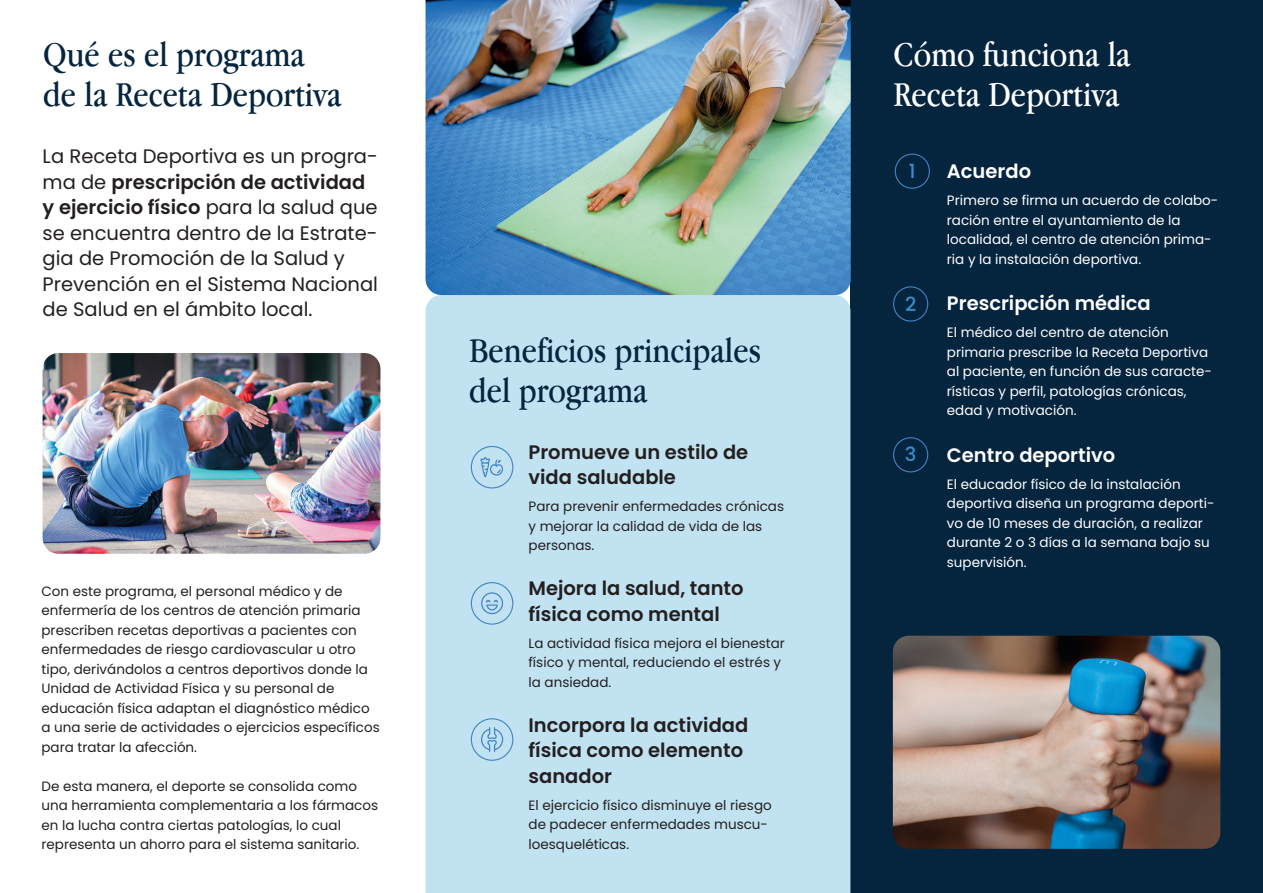
<style>
.page{position:relative;width:1263px;height:893px;background:#fff}
.page>*{position:absolute;margin:0;border:0;box-sizing:border-box;transform-origin:0 0}
.t1{font:condensed 36px/40.5px "Garamond IT Cby BT";color:#05243e;scale:1.04 1}
.t2{font:condensed 36px/40.5px "Garamond IT Cby BT";color:#fff;scale:1.04 1}
.t3{font:19.5px/25.5px "Poppins";color:#231f20}
.t4{font:600 19.5px/25.5px "Poppins";color:#231f20}
.t5{font:600 19.5px "Poppins";color:#fff}
.t6{font:500 19.5px "Poppins";color:#3c8ccb}
.t7{font:13.5px/19.5px "Poppins";color:#231f20}
.t8{font:13.5px/19.5px "Poppins";color:#fff}
.s1{font-weight:600}
</style>
<div class="page">
<div style="left:851px;top:0;width:412px;height:893px;background:#05243e"></div>
<div style="left:425px;top:295px;width:425px;height:598px;background:#c1e2f0"></div>
<img style="left:43px;top:353px;width:337px;height:201px">
<img style="left:425px;top:0;width:426px;height:295px">
<svg style="left:481px;top:592px;width:22px;height:22px"></svg>
<div style="left:471px;top:582px;width:42px;height:43px;border:1px solid #4383c4;border-radius:50%"></div>
<svg style="left:480px;top:457px;width:23px;height:20px"></svg>
<div style="left:471px;top:446px;width:42px;height:42px;border:1px solid #4383c4;border-radius:50%"></div>
<div style="left:895px;top:154px;width:35px;height:35px;border:1px solid #4383c4;border-radius:50%"></div>
<div style="left:893px;top:286px;width:35px;height:36px;border:1px solid #4383c4;border-radius:50%"></div>
<div style="left:893px;top:437px;width:35px;height:35px;border:1px solid #4383c4;border-radius:50%"></div>
<div style="left:471px;top:718px;width:42px;height:43px;border:1px solid #4383c4;border-radius:50%"></div>
<svg style="left:481px;top:727px;width:22px;height:25px"></svg>
<img style="left:893px;top:636px;width:327px;height:213px">
<h1 class="t1" style="left:43px;top:34px;width:288px">Qué es el programa de la Receta Deportiva</h1>
<h2 class="t3" style="left:43px;top:144px;width:337px">La Receta Deportiva es un progra&shy;ma de <span class="s1">prescripción de actividad y ejercicio físico</span> para la salud que se encuentra dentro de la Estrate&shy;gia de Promoción de la Salud y<br>Prevención en el Sistema Nacional de Salud en el ámbito local.</h2>
<p class="t7" style="left:42px;top:581px;width:340px">Con este programa, el personal médico y de enfermería de los centros de atención primaria prescriben recetas deportivas a pacientes con enfermedades de riesgo cardiovascular u otro tipo, derivándolos a centros deportivos donde la Unidad de Actividad Física y su personal de educación física adaptan el diagnóstico médico a una serie de actividades o ejercicios específicos para tratar la afección.</p>
<p class="t7" style="left:42px;top:776px;width:338px">De esta manera, el deporte se consolida como una herramienta complementaria a los fármacos en la lucha contra ciertas patologías, lo cual representa un ahorro para el sistema sanitario.</p>
<h1 class="t1" style="left:469px;top:330px;width:282px">Beneficios principales del programa</h1>
<h2 class="t4" style="left:528px;top:439px;width:221px">Promueve un estilo de vida saludable</h2>
<p class="t7" style="left:528px;top:497px;width:257px">Para prevenir enfermedades crónicas y mejorar la calidad de vida de las personas.</p>
<h2 class="t4" style="left:528px;top:576px;width:217px">Mejora la salud, tanto física como mental</h2>
<p class="t7" style="left:528px;top:633px;width:258px">La actividad física mejora el bienestar físico y mental, reduciendo el estrés y la ansiedad.</p>
<h2 class="t4" style="left:528px;top:712px;width:221px">Incorpora la actividad física como elemento sanador</h2>
<p class="t7" style="left:528px;top:795px;width:245px">El ejercicio físico disminuye el riesgo de padecer enfermedades muscu&shy;loesqueléticas.</p>
<h1 class="t2" style="left:894px;top:34px;width:229px">Cómo funciona la<br>Receta Deportiva</h1>
<h2 class="t6" style="left:909px;top:160px;width:8px">1</h2>
<h2 class="t6" style="left:905px;top:292px;width:13px">2</h2>
<h2 class="t6" style="left:905px;top:443px;width:13px">3</h2>
<h2 class="t5" style="left:947px;top:160px;width:86px">Acuerdo</h2>
<p class="t8" style="left:947px;top:191px;width:273px">Primero se firma un acuerdo de colabo&shy;ración entre el ayuntamiento de la localidad, el centro de atención prima&shy;ria y la instalación deportiva.</p>
<h2 class="t5" style="left:947px;top:292px;width:205px">Prescripción médica</h2>
<p class="t8" style="left:947px;top:323px;width:266px">El médico del centro de atención primaria prescribe la Receta Deportiva al paciente, en función de sus caracte&shy;rísticas y perfil, patologías crónicas, edad y motivación.</p>
<h2 class="t5" style="left:947px;top:443px;width:170px">Centro deportivo</h2>
<p class="t8" style="left:947px;top:474px;width:269px">El educador físico de la instalación deportiva diseña un programa deporti&shy;vo de 10 meses de duración, a realizar durante 2 o 3 días a la semana bajo su supervisión.</p>
</div>
